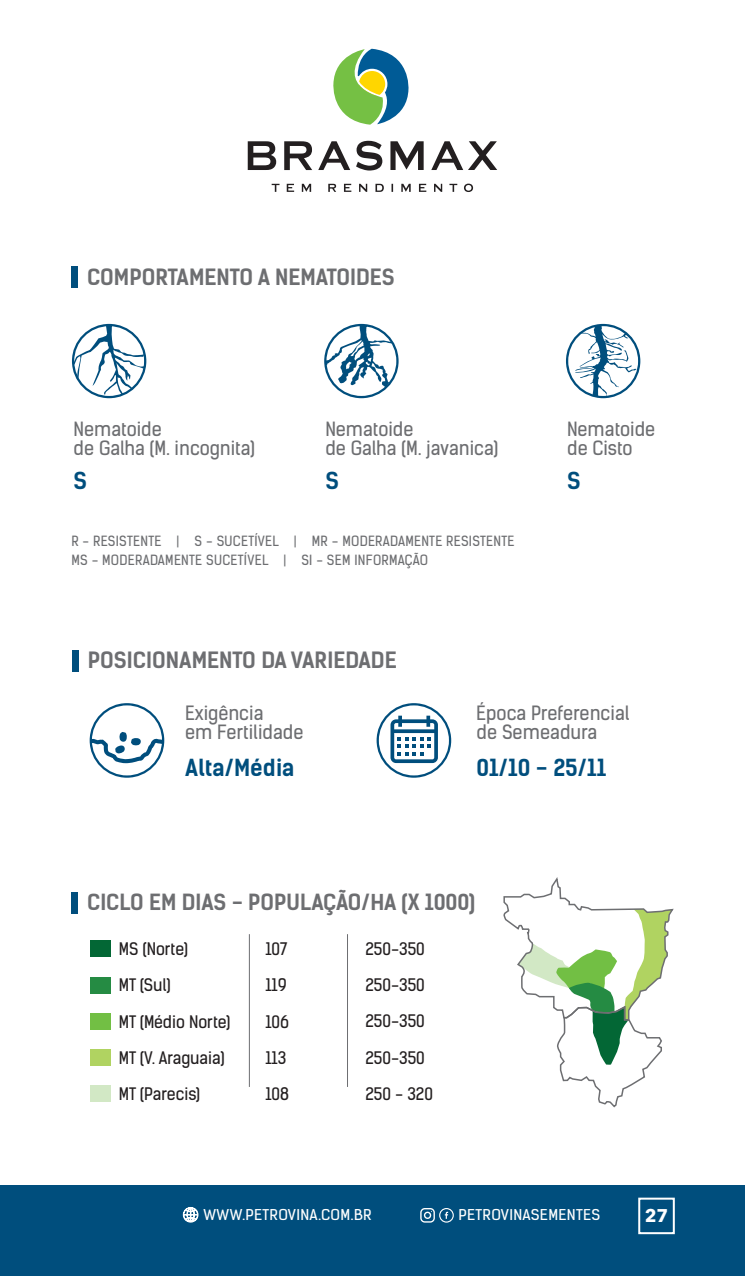
<style>
.page{position:relative;width:745px;height:1276px;background:#fff}
.page>*{position:absolute;margin:0;border:0;box-sizing:border-box;transform-origin:0 0}
.t1{font:700 22.5px "Kelson Sans";color:#004e7d}
.t2{font:700 21.5px "Kelson Sans";color:#6d6e71}
.t3{font:700 21.25px "Kelson Sans";color:#6d6e71}
.t4{font:18.75px/18.8px "Kelson Sans";color:#6d6e71}
.t5{font:700 18.25px "Avenir Next LT Pro";color:#fff}
.t6{font:16.5px/36.2px "Kelson Sans";color:#231f20}
.t7{font:14.25px "Kelson Sans";letter-spacing:.02em;color:#fff;scale:1.1 1}
.t8{font:13.5px/18.8px "Kelson Sans";letter-spacing:.02em;color:#6d6e71}
</style>
<div class="page">
<div style="left:71px;top:266px;width:7px;height:22px;background:#004e7d"></div>
<div style="left:72px;top:650px;width:6px;height:22px;background:#004e7d"></div>
<svg style="left:376px;top:703px;width:75px;height:74px"></svg>
<div style="left:90px;top:940px;width:21px;height:17px;background:#036735"></div>
<div style="left:90px;top:977px;width:21px;height:16px;background:#258b43"></div>
<div style="left:90px;top:1013px;width:21px;height:16px;background:#72bf44"></div>
<div style="left:90px;top:1049px;width:21px;height:17px;background:#b0d361"></div>
<div style="left:90px;top:1085px;width:21px;height:17px;background:#d2e8c5"></div>
<div style="left:71px;top:892px;width:7px;height:21px;background:#004e7d"></div>
<hr style="left:249px;top:934px;width:1px;height:153px;background:#6d6e71">
<hr style="left:347px;top:934px;width:1px;height:153px;background:#6d6e71">
<svg style="left:503px;top:877px;width:171px;height:231px"></svg>
<div style="left:0;top:1185px;width:744px;height:91px;background:#004e7d"></div>
<div style="left:637px;top:1197px;width:37px;height:37px;border:2px solid #fff"></div>
<svg style="left:420px;top:1208px;width:33px;height:14px"></svg>
<svg style="left:183px;top:1207px;width:15px;height:15px"></svg>
<svg style="left:566px;top:324px;width:74px;height:74px"></svg>
<svg style="left:324px;top:324px;width:74px;height:74px"></svg>
<svg style="left:72px;top:324px;width:74px;height:74px"></svg>
<svg style="left:90px;top:703px;width:74px;height:74px"></svg>
<svg style="left:247px;top:141px;width:250px;height:51px"></svg>
<svg style="left:333px;top:49px;width:76px;height:76px"></svg>
<p class="t2" style="left:87px;top:264px;width:309px">COMPORTAMENTO A NEMATOIDES</p>
<p class="t4" style="left:74px;top:420px;width:183px">Nematoide<br>de Galha (M. incognita)</p>
<p class="t1" style="left:74px;top:467px;width:15px">S</p>
<p class="t4" style="left:325px;top:420px;width:174px">Nematoide<br>de Galha (M. javanica)</p>
<p class="t1" style="left:325px;top:467px;width:15px">S</p>
<p class="t8" style="left:71px;top:531px;width:444px">R - RESISTENTE | S - SUCETÍVEL | MR - MODERADAMENTE RESISTENTE<br>MS - MODERADAMENTE SUCETÍVEL | SI - SEM INFORMAÇÃO</p>
<p class="t2" style="left:88px;top:647px;width:310px">POSICIONAMENTO DA VARIEDADE</p>
<p class="t4" style="left:566px;top:420px;width:90px">Nematoide de Cisto</p>
<p class="t1" style="left:566px;top:467px;width:15px">S</p>
<p class="t4" style="left:185px;top:704px;width:120px">Exigência<br>em Fertilidade</p>
<p class="t1" style="left:185px;top:753px;width:111px">Alta/Média</p>
<p class="t4" style="left:476px;top:704px;width:154px">Época Preferencial de Semeadura</p>
<p class="t1" style="left:476px;top:753px;width:131px">01/10 - 25/11</p>
<p class="t3" style="left:87px;top:889px;width:389px">CICLO EM DIAS - POPULAÇÃO/HA (X 1000)</p>
<p class="t6" style="left:119px;top:931px;width:113px">MS (Norte)<br>MT (Sul)<br>MT (Médio Norte)<br>MT (V. Araguaia)<br>MT (Parecis)</p>
<p class="t6" style="left:265px;top:931px;width:25px">107<br>119<br>106<br>113<br>108</p>
<p class="t6" style="left:365px;top:931px;width:69px">250-350<br>250-350<br>250-350<br>250-350<br>250 - 320</p>
<p class="t7" style="left:203px;top:1206px;width:154px">WWW.PETROVINA.COM.BR</p>
<p class="t7" style="left:458px;top:1206px;width:130px">PETROVINASEMENTES</p>
<p class="t5" style="left:644px;top:1204px;width:25px">27</p>
</div>
